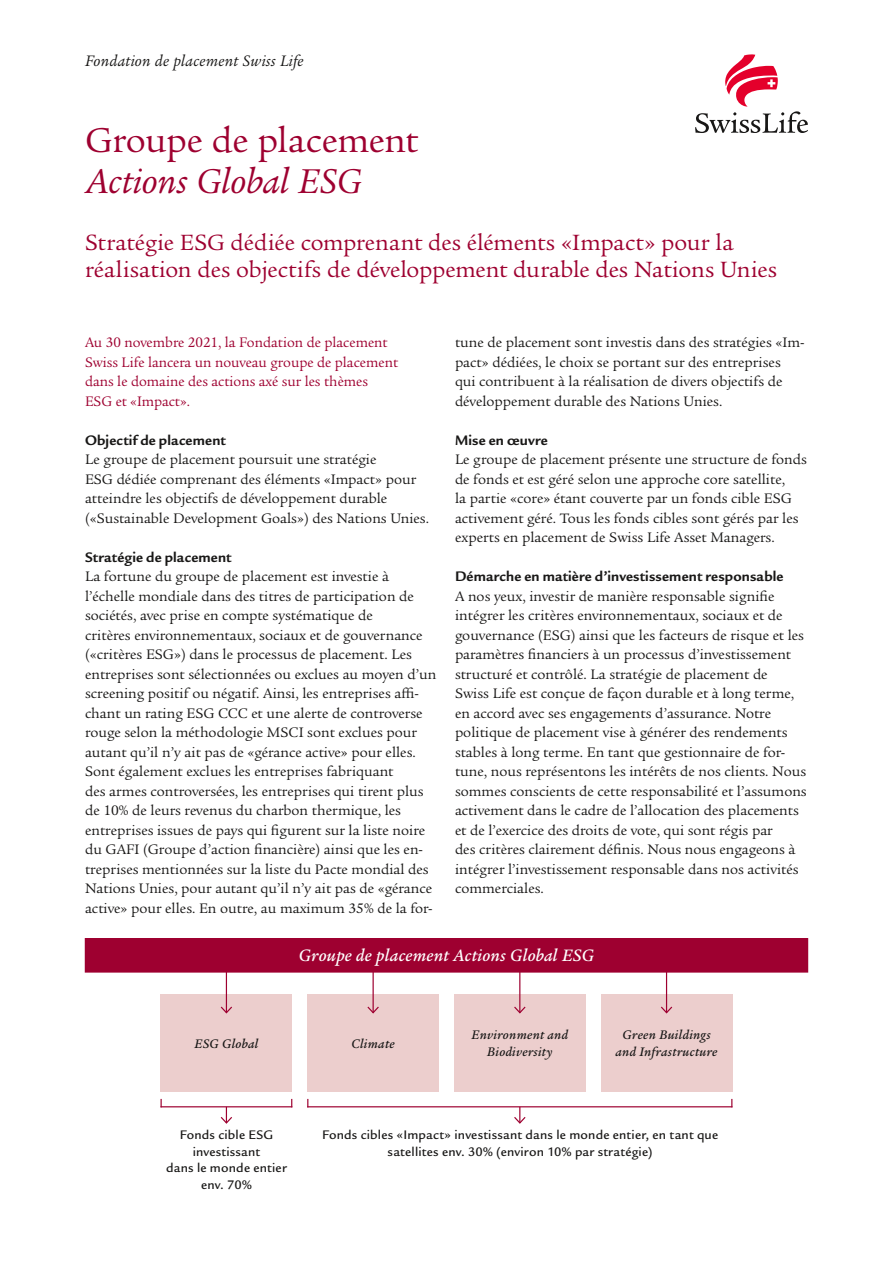
<style>
.page{position:relative;width:893px;height:1263px;background:#fff}
.page>*{position:absolute;margin:0;border:0;box-sizing:border-box;transform-origin:0 0}
.Book_25_27pt_K{font:37.5px/40.5px "Legacy Serif ITC Pro";letter-spacing:-.01em;color:#9e0030}
.Book_16_18pt_K{font:24px/27px "Legacy Serif ITC Pro";color:#9e0030}
.Bold_10_13pt_K{font:italic 500 18px "Legacy Serif ITC Pro";letter-spacing:.01em;color:#fff}
.Book_25_27pt_K-2{font:italic 16.5px "Legacy Serif ITC Pro";letter-spacing:.015em;color:#181716}
.Book_10_13pt_K{font:15px/19.5px "Legacy Serif ITC Pro";color:#181716}
.Book_10_13pt_K-2{font:15px/19.5px "Legacy Serif ITC Pro";color:#9e0030}
.Bold_10_13pt_K-2{font:700 15px "Legacy Sans ITC Pro";letter-spacing:.01em;color:#181716}
.Bold_10_13pt_K-3{font:500 13.5px/16.5px "Legacy Sans ITC Pro";letter-spacing:.015em;color:#181716;text-align:center}
.Bold_10_13pt_K-4{font:italic 500 13.5px/16.5px "Legacy Serif ITC Pro";letter-spacing:.02em;color:#181716;text-align:center}
.s1{font-style:italic}
</style>
<div class="page">
<svg style="left:695px;top:54px;width:113px;height:79px"></svg>
<div style="left:161px;top:994px;width:131px;height:98px;background:#eccecd"></div>
<hr style="left:226px;top:962px;width:1px;height:51px;background:#9e0030">
<svg style="left:220px;top:1005px;width:12px;height:9px"></svg>
<div style="left:307px;top:994px;width:132px;height:98px;background:#eccecd"></div>
<hr style="left:373px;top:962px;width:1px;height:51px;background:#9e0030">
<svg style="left:367px;top:1005px;width:12px;height:9px"></svg>
<div style="left:454px;top:994px;width:132px;height:98px;background:#eccecd"></div>
<hr style="left:519px;top:962px;width:1px;height:51px;background:#9e0030">
<svg style="left:514px;top:1005px;width:12px;height:9px"></svg>
<div style="left:601px;top:994px;width:131px;height:98px;background:#eccecd"></div>
<hr style="left:666px;top:962px;width:1px;height:51px;background:#9e0030">
<svg style="left:661px;top:1005px;width:12px;height:9px"></svg>
<svg style="left:219px;top:1107px;width:14px;height:17px"></svg>
<hr style="left:161px;top:1106px;width:131px;height:1px;background:#9e0030">
<svg style="left:513px;top:1107px;width:14px;height:17px"></svg>
<hr style="left:307px;top:1106px;width:425px;height:1px;background:#9e0030">
<div style="left:85px;top:938px;width:723px;height:34px;background:#9e0030"></div>
<p class="Book_25_27pt_K-2" style="left:85px;top:51px;width:220px">Fondation de placement Swiss Life</p>
<p class="Book_25_27pt_K" style="left:85px;top:120px;width:335px">Groupe de placement<br><span class="s1">Actions Global ESG</span></p>
<p class="Book_16_18pt_K" style="left:85px;top:228px;width:693px">Stratégie ESG dédiée comprenant des éléments «Impact» pour la réalisation des objectifs de développement durable des Nations Unies</p>
<p class="Book_10_13pt_K-2" style="left:85px;top:333px;width:315px">Au 30 novembre 2021, la Fondation de placement Swiss Life lancera un nouveau groupe de placement dans le domaine des actions axé sur les thèmes ESG et «Impact».</p>
<p class="Bold_10_13pt_K-2" style="left:85px;top:431px;width:142px">Objectif de placement</p>
<p class="Book_10_13pt_K" style="left:85px;top:450px;width:346px">Le groupe de placement poursuit une stratégie<br>ESG dédiée comprenant des éléments «Impact» pour atteindre les objectifs de développement durable («Sustainable Development Goals») des Nations Unies.</p>
<p class="Bold_10_13pt_K-2" style="left:85px;top:548px;width:148px">Stratégie de placement</p>
<p class="Book_10_13pt_K" style="left:85px;top:567px;width:353px">La fortune du groupe de placement est investie à l’échelle mondiale dans des titres de participation de sociétés, avec prise en compte systématique de<br>critères environnementaux, sociaux et de gouvernance («critères ESG») dans le processus de placement. Les entreprises sont sélectionnées ou exclues au moyen d’un screening positif ou négatif. Ainsi, les entreprises affi&shy;chant un rating ESG CCC et une alerte de controverse rouge selon la méthodologie MSCI sont exclues pour autant qu’il n’y ait pas de «gérance active» pour elles.<br>Sont également exclues les entreprises fabriquant</p>
<p class="Book_10_13pt_K" style="left:85px;top:781px;width:340px">des armes controversées, les entreprises qui tirent plus</p>
<p class="Book_10_13pt_K" style="left:85px;top:801px;width:349px">de 10% de leurs revenus du charbon thermique, les entreprises issues de pays qui figurent sur la liste noire du GAFI (Groupe d’action financière) ainsi que les en&shy;treprises mentionnées sur la liste du Pacte mondial des Nations Unies, pour autant qu’il n’y ait pas de «gérance active» pour elles. En outre, au maximum 35% de la for-</p>
<p class="Book_10_13pt_K" style="left:455px;top:333px;width:351px">tune de placement sont investis dans des stratégies «Im&shy;pact» dédiées, le choix se portant sur des entreprises qui contribuent à la réalisation de divers objectifs de développement durable des Nations Unies.</p>
<p class="Bold_10_13pt_K-2" style="left:455px;top:431px;width:94px">Mise en œuvre</p>
<p class="Book_10_13pt_K" style="left:455px;top:450px;width:354px">Le groupe de placement présente une structure de fonds de fonds et est géré selon une approche core satellite,<br>la partie «core» étant couverte par un fonds cible ESG activement géré. Tous les fonds cibles sont gérés par les experts en placement de Swiss Life Asset Managers.</p>
<p class="Bold_10_13pt_K-2" style="left:455px;top:568px;width:330px">Démarche en matière d’investissement responsable</p>
<p class="Book_10_13pt_K" style="left:455px;top:586px;width:353px">A nos yeux, investir de manière responsable signifie intégrer les critères environnementaux, sociaux et de gouvernance (ESG) ainsi que les facteurs de risque et les paramètres financiers à un processus d’investissement structuré et contrôlé. La stratégie de placement de<br>Swiss Life est conçue de façon durable et à long terme, en accord avec ses engagements d’assurance. Notre politique de placement vise à générer des rendements stables à long terme. En tant que gestionnaire de for&shy;tune, nous représentons les intérêts de nos clients. Nous sommes conscients de cette responsabilité et l’assumons activement dans le cadre de l’allocation des placements et de l’exercice des droits de vote, qui sont régis par<br>des critères clairement définis. Nous nous engageons à intégrer l’investissement responsable dans nos activités commerciales.</p>
<p class="Bold_10_13pt_K" style="left:299px;top:944px;width:297px">Groupe de placement Actions Global ESG</p>
<p class="Bold_10_13pt_K-4" style="left:194px;top:1035px;width:65px">ESG Global</p>
<p class="Bold_10_13pt_K-4" style="left:352px;top:1035px;width:45px">Climate</p>
<p class="Bold_10_13pt_K-4" style="left:472px;top:1027px;width:98px">Environment and<br>Biodiversity</p>
<p class="Bold_10_13pt_K-4" style="left:615px;top:1027px;width:104px">Green Buildings and Infrastructure</p>
<p class="Bold_10_13pt_K-3" style="left:180px;top:1127px;width:95px">Fonds cible ESG</p>
<p class="Bold_10_13pt_K-3" style="left:166px;top:1143px;width:122px">investissant<br>dans le monde entier env. 70%</p>
<p class="Bold_10_13pt_K-3" style="left:322px;top:1127px;width:398px">Fonds cibles «Impact» investissant dans le monde entier, en tant que satellites env. 30% (environ 10% par stratégie)</p>
</div>
